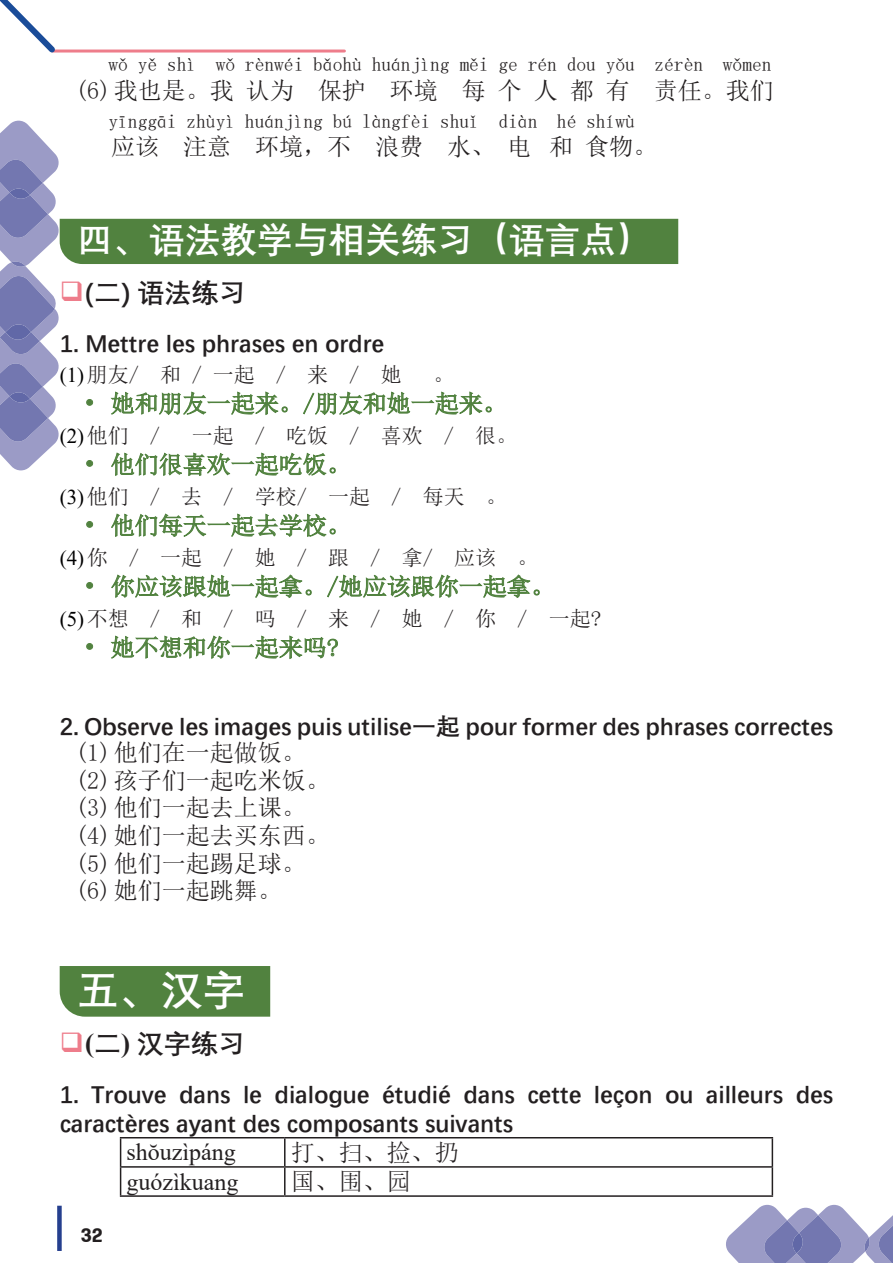
<style>
.page{position:relative;width:893px;height:1263px;background:#fff}
.page>*{position:absolute;margin:0;border:0;box-sizing:border-box;transform-origin:0 0}
.t1{font:700 42px "Deng Xian";color:#fff}
.t2{font:700 36px "Deng Xian";color:#fff}
.t3{font:700 27px "Deng Xian";color:#231f20}
.t4{font:700 24px/28.8px "Deng Xian";color:#231f20}
.t5{font:24px/27.6px "Sim Sun";color:#231f20}
.t6{font:24px "Sim Sun";color:#51823f}
.t7{font:24px "Times New Roman";color:#231f20}
.t8{font:21px "Sim Sun";color:#231f20}
.t9{font:21px "Times New Roman";color:#000001}
.t10{font:700 21px "Moto GP Display";color:#231f20}
.t11{font:19.5px "Sim Sun";color:#231f20}
.s1{font-family:"Times New Roman";color:#000001}
.s2{font-family:"Sim Sun";color:#231f20}
.s3{font-family:"Times New Roman"}
</style>
<div class="page">
<svg style="left:726px;top:1205px;width:167px;height:58px"></svg>
<div style="left:57px;top:1206px;width:5px;height:45px;background:#253f8e"></div>
<hr style="left:53px;top:50px;width:291px;height:3px;background:#ee7d8b">
<svg style="left:0;top:0;width:60px;height:53px"></svg>
<div style="left:60px;top:966px;width:210px;height:51px;background:#51823f"></div>
<hr style="left:120px;top:1137px;width:165px;height:1px;background:#231f20">
<hr style="left:285px;top:1137px;width:488px;height:1px;background:#231f20">
<hr style="left:284px;top:1138px;width:2px;height:28px;background:#231f20">
<hr style="left:120px;top:1166px;width:165px;height:2px;background:#231f20">
<svg style="left:120px;top:1138px;width:1px;height:57px"></svg>
<hr style="left:285px;top:1166px;width:488px;height:2px;background:#231f20">
<hr style="left:284px;top:1168px;width:2px;height:27px;background:#231f20">
<svg style="left:772px;top:1138px;width:1px;height:57px"></svg>
<hr style="left:120px;top:1195px;width:165px;height:2px;background:#231f20">
<hr style="left:285px;top:1195px;width:488px;height:2px;background:#231f20">
<svg style="left:0;top:121px;width:678px;height:349px"></svg>
<p class="t11" style="left:108px;top:54px;width:664px">wǒ yě shì wǒ rènwéi bǎohù huánjìng měi ge rén dou yǒu zérèn wǒmen</p>
<p class="t5" style="left:75px;top:76px;width:700px">(6) 我也是。我 认为 保护 环境 每 个 人 都 有 责任。我们</p>
<p class="t11" style="left:108px;top:111px;width:528px">yīnggāi zhùyì huánjìng bú làngfèi shuǐ diàn hé shíwù</p>
<p class="t5" style="left:111px;top:133px;width:547px">应该 注意 环境，不 浪费 水、 电 和 食物。</p>
<h2 class="t2" style="left:77px;top:216px;width:577px">四、语法教学与相关练习（语言点）</h2>
<p class="t3" style="left:85px;top:274px;width:162px">(二) 语法练习</p>
<p class="t4" style="left:60px;top:328px;width:326px">1. Mettre les phrases en ordre</p>
<p class="t8" style="left:60px;top:364px;width:344px"><span class="s1">(1)</span> 朋友/ 和 / 一起 / 来 / 她</p>
<p class="t8" style="left:433px;top:364px;width:22px">。</p>
<p class="t6" style="left:84px;top:391px;width:425px">• 她和朋友一起来。/朋友和她一起来。</p>
<p class="t9" style="left:60px;top:422px;width:102px">(2) <span class="s2">他们 /</span></p>
<p class="t8" style="left:192px;top:425px;width:327px">一起 / 吃饭 / 喜欢 / 很。</p>
<p class="t6" style="left:84px;top:452px;width:269px">• 他们很喜欢一起吃饭。</p>
<p class="t8" style="left:60px;top:486px;width:449px"><span class="s1">(3)</span> 他们 / 去 / 学校/ 一起 / 每天 。</p>
<p class="t6" style="left:84px;top:513px;width:269px">• 他们每天一起去学校。</p>
<p class="t8" style="left:60px;top:547px;width:480px"><span class="s1">(4)</span> 你 / 一起 / 她 / 跟 / 拿/ 应该 。</p>
<p class="t6" style="left:84px;top:574px;width:473px">• 你应该跟她一起拿。/她应该跟你一起拿。</p>
<p class="t8" style="left:60px;top:608px;width:543px"><span class="s1">(5)</span> 不想 / 和 / 吗 / 来 / 她 / 你 / 一起?</p>
<p class="t6" style="left:84px;top:635px;width:257px">• 她不想和你一起来吗?</p>
<p class="t4" style="left:60px;top:710px;width:775px">2. Observe les images puis utilise一起 pour former des phrases correctes</p>
<p class="t5" style="left:75px;top:739px;width:256px">(1) 他们在一起做饭。(2) 孩子们一起吃米饭。(3) 他们一起去上课。(4) 她们一起去买东西。(5) 他们一起踢足球。(6) 她们一起跳舞。</p>
<h1 class="t1" style="left:77px;top:961px;width:169px">五、汉字</h1>
<p class="t3" style="left:85px;top:1025px;width:161px"><span class="s3">(</span>二<span class="s3">)</span> 汉字练习</p>
<p class="t4" style="left:60px;top:1079px;width:775px">1. Trouve dans le dialogue étudié dans cette leçon ou ailleurs des caractères ayant des composants suivants</p>
<p class="t7" style="left:127px;top:1135px;width:111px">shŏuzìpáng</p>
<p class="t5" style="left:291px;top:1138px;width:169px">打、扫、捡、扔</p>
<p class="t7" style="left:127px;top:1164px;width:113px">guózìkuang</p>
<p class="t5" style="left:291px;top:1168px;width:121px">国、围、园</p>
<p class="t10" style="left:81px;top:1223px;width:24px">32</p>
</div>
